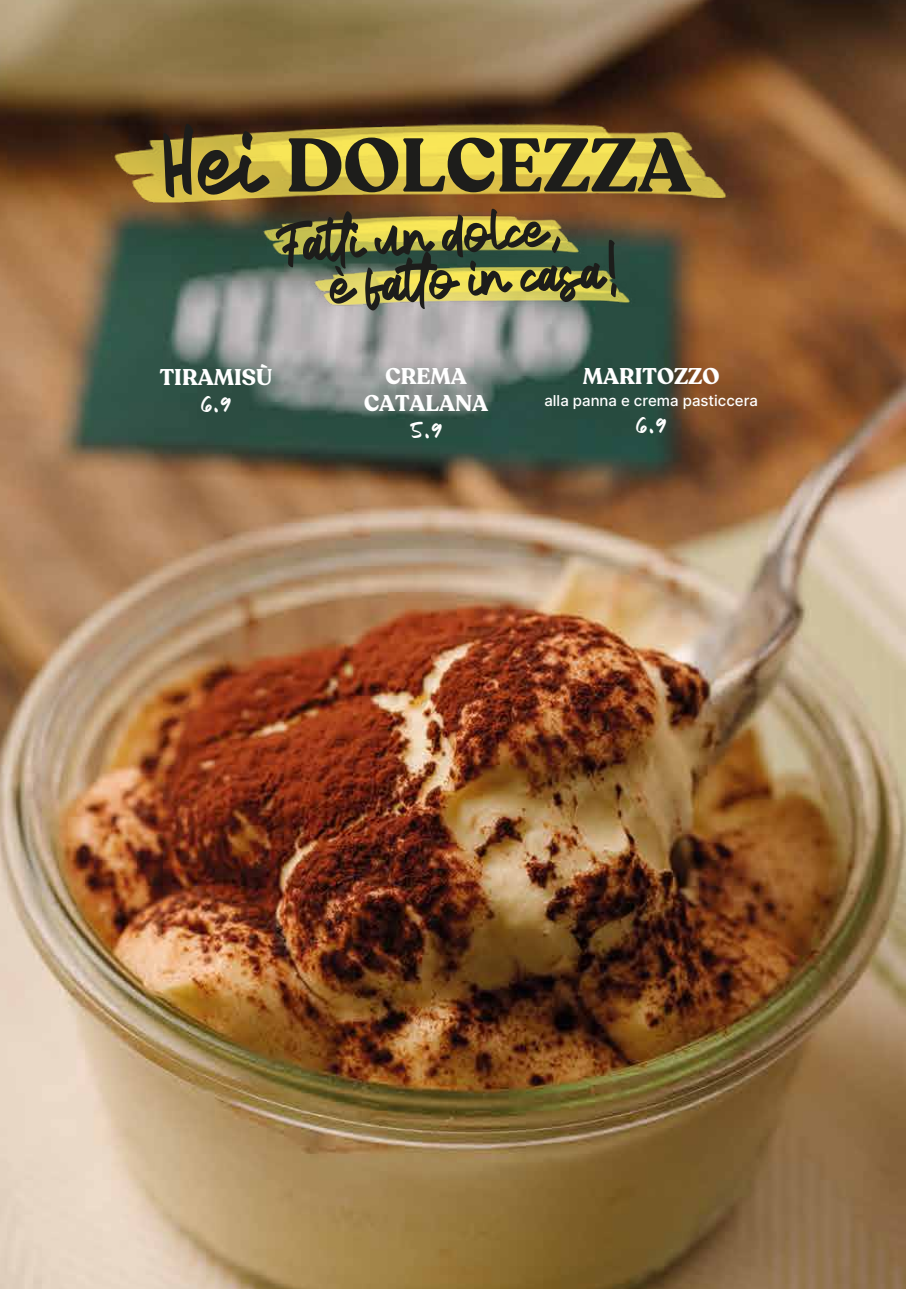
<style>
.page{position:relative;width:906px;height:1289px;background:#fff}
.page>*{position:absolute;margin:0;border:0;box-sizing:border-box;transform-origin:0 0}
.t1{font:700 75px "Recoleta";color:#1d1d1b}
.t2{font:60px/44.5px "Thornton";color:#1d1d1b}
.t3{font:700 22.5px/27px "Recoleta";color:#fff;text-align:center}
.t4{font:22.5px "Thornton";color:#fff}
.t5{font:500 15px "Inter";color:#fff}
</style>
<div class="page">
<img style="left:0;top:0;width:906px;height:1288px">
<img style="left:102px;top:105px;width:648px;height:117px">
<img style="left:257px;top:206px;width:334px;height:57px">
<img style="left:308px;top:257px;width:334px;height:57px">
<svg style="left:162px;top:123px;width:108px;height:75px;background:#b9a23e"></svg>
<h1 class="t1" style="left:286px;top:118px;width:406px">DOLCEZZA</h1>
<h2 class="t2" style="left:325px;top:213px;width:290px;text-indent:-49px;rotate:-3deg">Fatt i un dolce,<br>è fatt o in casa!</h2>
<p class="t3" style="left:160px;top:365px;width:114px">TIRAMISÙ</p>
<p class="t4" style="left:200px;top:386px;width:33px">6.9</p>
<p class="t3" style="left:364px;top:363px;width:125px">CREMA<br>CATALANA</p>
<p class="t4" style="left:409px;top:411px;width:35px">5.9</p>
<p class="t3" style="left:583px;top:363px;width:138px">MARITOZZO</p>
<p class="t5" style="left:544px;top:390px;width:215px">alla panna e crema pasticcera</p>
<p class="t4" style="left:635px;top:407px;width:33px">6.9</p>
</div>
